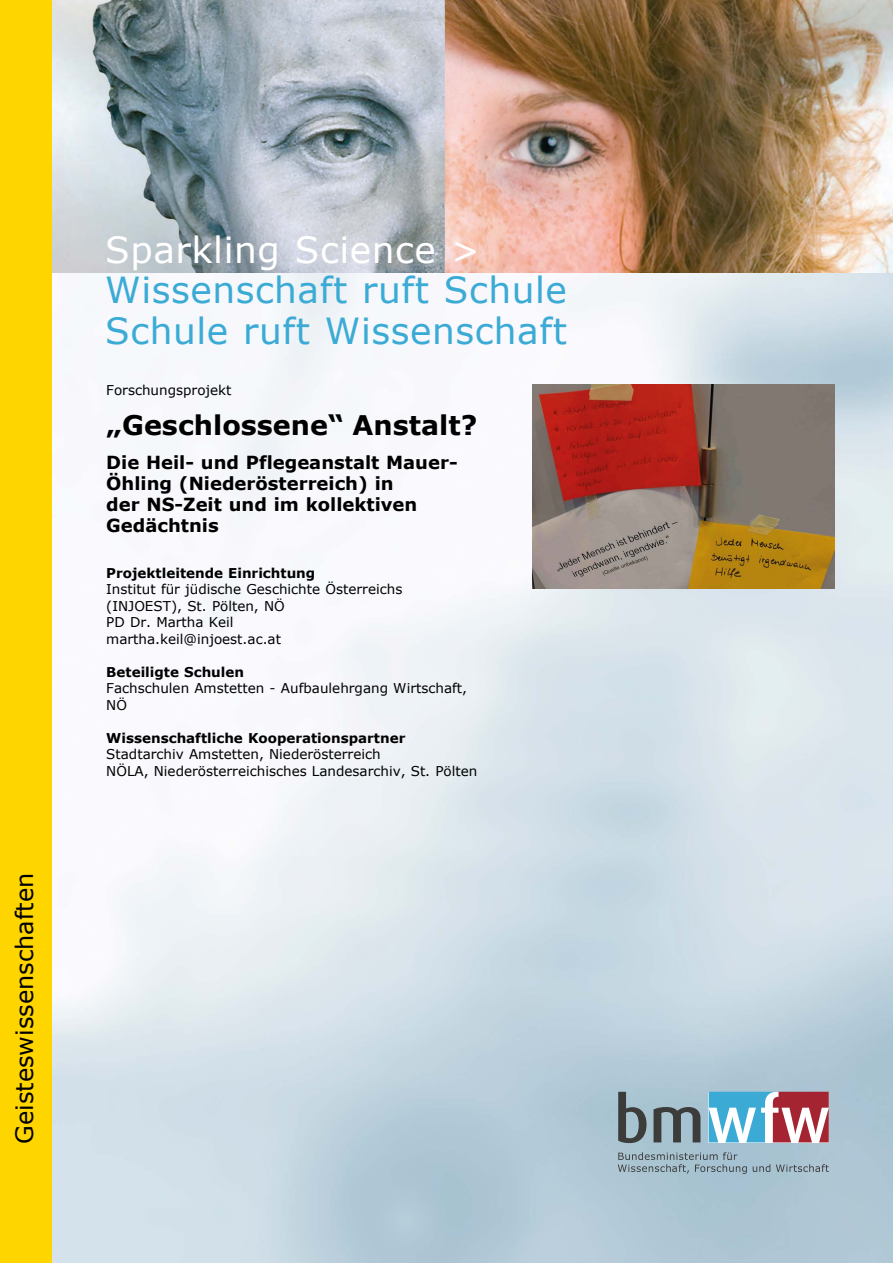
<style>
.page{position:relative;width:893px;height:1263px;background:#fff}
.page>*{position:absolute;margin:0;border:0;box-sizing:border-box;transform-origin:0 0}
.t1{font:36px/40.5px "Verdana";letter-spacing:.015em;color:#3babd5}
.t2{font:36px "Verdana";letter-spacing:.015em;color:#fff}
.t3{font:700 27px "Verdana";color:#000}
.t4{font:24px "Verdana";color:#000}
.t5{font:700 18px/21px "Verdana";color:#000}
.t6{font:13.5px/16.5px "Verdana";color:#000}
.t7{font:700 13.5px "Verdana";color:#000}
</style>
<div class="page">
<img style="left:51px;top:273px;width:842px;height:990px">
<svg style="left:618px;top:1092px;width:28px;height:51px"></svg>
<svg style="left:653px;top:1107px;width:47px;height:35px;background:#6c797f"></svg>
<svg style="left:709px;top:1092px;width:120px;height:50px"></svg>
<svg style="left:618px;top:1152px;width:129px;height:22px;background:#94aab6"></svg>
<svg style="left:753px;top:1164px;width:17px;height:8px"></svg>
<svg style="left:776px;top:1164px;width:53px;height:8px"></svg>
<img style="left:51px;top:0;width:842px;height:273px">
<div style="left:0;top:0;width:51px;height:1263px;background:#ffd500"></div>
<img style="left:533px;top:385px;width:301px;height:204px">
<h3 class="t4" style="left:8px;top:1144px;width:272px;rotate:-90deg">Geisteswissenschaften</h3>
<h1 class="t2" style="left:105px;top:225px;width:377px">Sparkling Science &gt;</h1>
<h1 class="t1" style="left:105px;top:269px;width:463px">Wissenschaft ruft Schule<br>Schule ruft Wissenschaft</h1>
<p class="t6" style="left:106px;top:382px;width:127px">Forschungsprojekt</p>
<h2 class="t3" style="left:106px;top:406px;width:372px">„Geschlossene“ Anstalt?</h2>
<h3 class="t5" style="left:106px;top:451px;width:353px">Die Heil- und Pflegeanstalt Mauer-<br>Öhling (Niederösterreich) in<br>der NS-Zeit und im kollektiven<br>Gedächtnis</h3>
<p class="t7" style="left:106px;top:563px;width:211px">Projektleitende Einrichtung</p>
<p class="t6" style="left:106px;top:581px;width:298px">Institut für jüdische Geschichte Österreichs (INJOEST), St. Pölten, NÖ<br>PD Dr. Martha Keil martha.keil@injoest.ac.at</p>
<p class="t7" style="left:106px;top:662px;width:139px">Beteiligte Schulen</p>
<p class="t6" style="left:106px;top:680px;width:362px">Fachschulen Amstetten - Aufbaulehrgang Wirtschaft,<br>NÖ</p>
<p class="t7" style="left:106px;top:728px;width:301px">Wissenschaftliche Kooperationspartner</p>
<p class="t6" style="left:106px;top:746px;width:372px">Stadtarchiv Amstetten, Niederösterreich<br>NÖLA, Niederösterreichisches Landesarchiv, St. Pölten</p>
</div>
